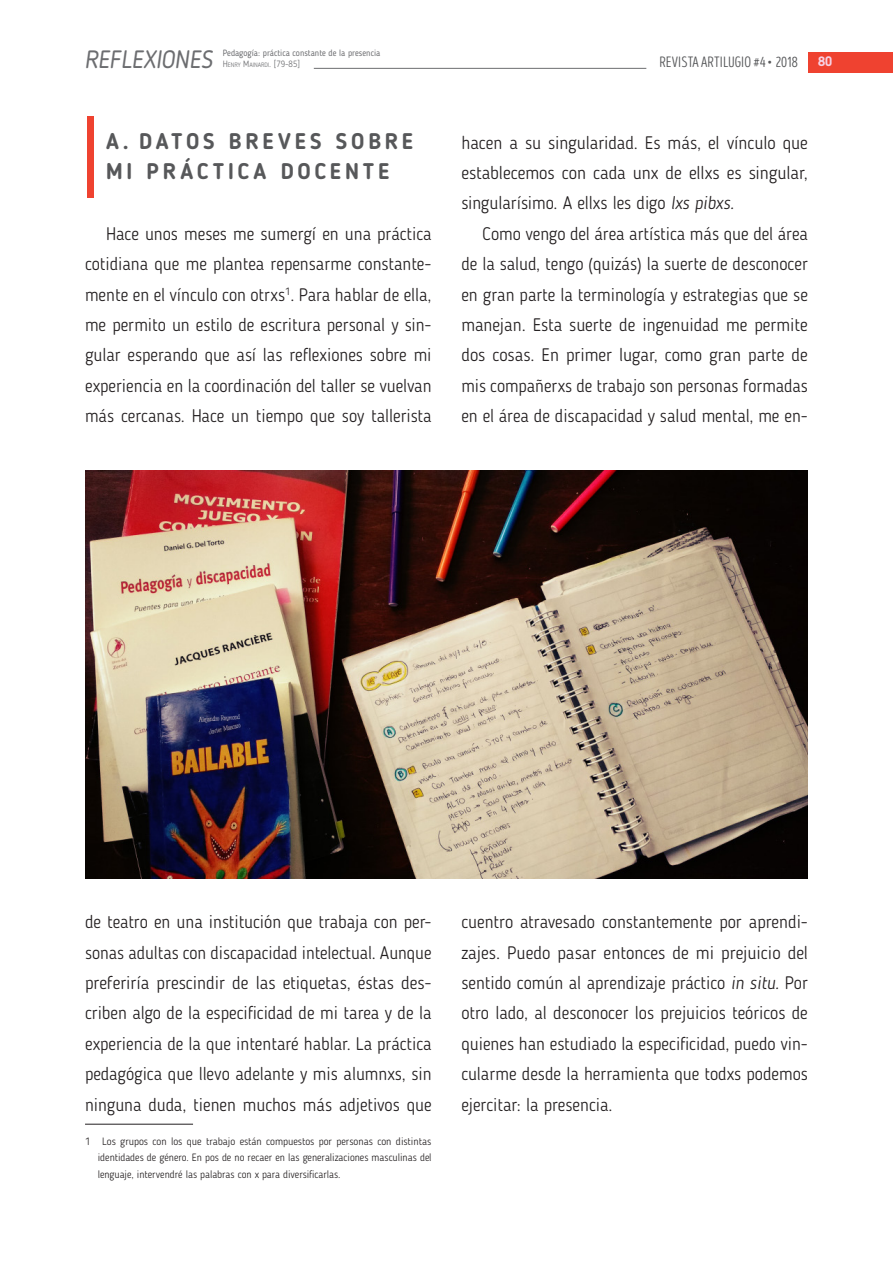
<style>
.page{position:relative;width:893px;height:1263px;background:#fff}
.page>*{position:absolute;margin:0;border:0;box-sizing:border-box;transform-origin:0 0}
.t1{font:italic 24.9px "Blogger Sans";color:#6c6d70}
.Subtitulo{font:700 22.5px/30.3px "Blogger Sans";letter-spacing:.175em;color:#57585a}
.t2{font:300 18px/30.3px "Blogger Sans";color:#231f20;text-align:justify}
.t3{font:15px "Intro Head R Base";letter-spacing:.01em;color:#57585a}
.t4{font:700 13.5px "Blogger Sans";color:#f7d1e3}
.Nota_al_pie{font:300 10.5px/16.5px "Blogger Sans";color:#231f20;text-align:justify}
.t5{font:9px "Blogger Sans";color:#6c6d70}
.t6{font:300 6.3px "Blogger Sans";letter-spacing:-.005em;color:#6c6d70}
.s1{font-size:9px}
.s2{font-style:italic}
</style>
<div class="page">
<div style="left:808px;top:52px;width:85px;height:20px;background:#ef4230"></div>
<hr style="left:314px;top:68px;width:332px;height:1px;background:#6c6d70">
<hr style="left:85px;top:1124px;width:108px;height:1px;background:#231f20">
<img style="left:85px;top:471px;width:723px;height:407px">
<div style="left:87px;top:116px;width:7px;height:82px;background:#ef4230"></div>
<p class="t5" style="left:223px;top:48px;width:159px">Pedagogía: práctica constante de la presencia</p>
<p class="t6" style="left:223px;top:61px;width:79px"><span class="s1">H</span>ENRY <span class="s1">M</span>AINARDI<span class="s1">.</span> <span class="s1">[79-85]</span></p>
<h1 class="t1" style="left:85px;top:44px;width:129px">REFLEXIONES</h1>
<p class="t3" style="left:659px;top:54px;width:140px">REVISTA ARTILUGIO #4 • 2018</p>
<p class="t4" style="left:818px;top:53px;width:16px">80</p>
<p class="Subtitulo" style="left:106px;top:126px;width:308px">A. DATOS BREVES SOBRE<br>MI PRÁCTICA DOCENTE</p>
<p class="t2" style="left:85px;top:218px;width:348px;text-indent:21px">Hace unos meses me sumergí en una práctica cotidiana que me plantea repensarme constante&shy;mente en el vínculo con otrxs<sup>1</sup>. Para hablar de ella, me permito un estilo de escritura personal y sin&shy;gular esperando que así las reflexiones sobre mi experiencia en la coordinación del taller se vuelvan más cercanas. Hace un tiempo que soy tallerista</p>
<p class="t2" style="left:461px;top:127px;width:348px">hacen a su singularidad. Es más, el vínculo que establecemos con cada unx de ellxs es singular, singularísimo. A ellxs les digo <span class="s2">lxs pibxs.</span></p>
<p class="t2" style="left:461px;top:218px;width:348px;text-indent:21px">Como vengo del área artística más que del área de la salud, tengo (quizás) la suerte de desconocer en gran parte la terminología y estrategias que se manejan. Esta suerte de ingenuidad me permite dos cosas. En primer lugar, como gran parte de mis compañerxs de trabajo son personas formadas en el área de discapacidad y salud mental, me en-</p>
<p class="t2" style="left:85px;top:907px;width:348px">de teatro en una institución que trabaja con per&shy;sonas adultas con discapacidad intelectual. Aunque preferiría prescindir de las etiquetas, éstas des&shy;criben algo de la especificidad de mi tarea y de la experiencia de la que intentaré hablar. La práctica pedagógica que llevo adelante y mis alumnxs, sin ninguna duda, tienen muchos más adjetivos que</p>
<p class="Nota_al_pie" style="left:98px;top:1133px;width:335px;text-indent:-13px">1 Los grupos con los que trabajo están compuestos por personas con distintas identidades de género. En pos de no recaer en las generalizaciones masculinas del lenguaje, intervendré las palabras con x para diversificarlas.</p>
<p class="t2" style="left:461px;top:907px;width:348px">cuentro atravesado constantemente por aprendi&shy;zajes. Puedo pasar entonces de mi prejuicio del sentido común al aprendizaje práctico <span class="s2">in situ.</span> Por otro lado, al desconocer los prejuicios teóricos de quienes han estudiado la especificidad, puedo vin&shy;cularme desde la herramienta que todxs podemos ejercitar: la presencia.</p>
</div>
